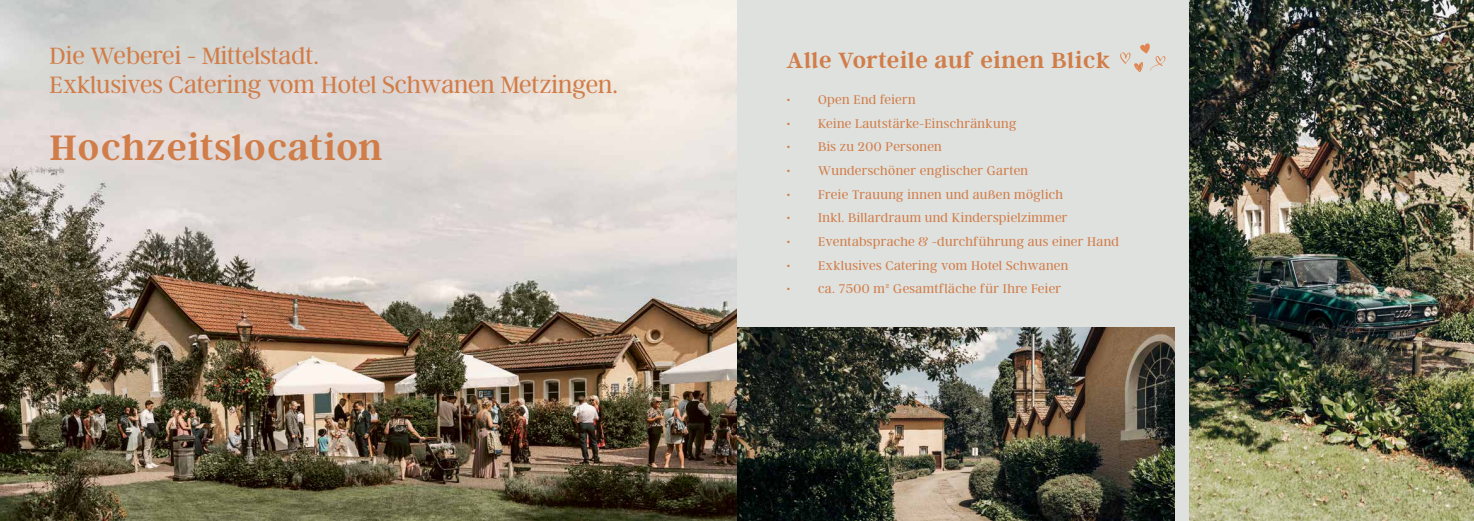
<style>
.page{position:relative;width:1474px;height:521px;background:#fff}
.page>*{position:absolute;margin:0;border:0;box-sizing:border-box;transform-origin:0 0}
.t1{font:600 39.38px "Argent CF";letter-spacing:.025em;color:#d17d49}
.t2{font:300 26.25px/28.9px "Argent CF";color:#d17d49}
.t3{font:600 24.5px "Argent CF";letter-spacing:.025em;color:#d17d49}
.t4{font:300 14px "Argent CF";letter-spacing:.025em;color:#d17d49}
</style>
<div class="page">
<div style="left:737px;top:0;width:736px;height:521px;background:#dfe1de"></div>
<img style="left:0;top:0;width:737px;height:521px">
<img style="left:737px;top:327px;width:437px;height:194px">
<img style="left:1189px;top:0;width:284px;height:521px">
<svg style="left:1120px;top:43px;width:45px;height:29px"></svg>
<h2 class="t2" style="left:50px;top:42px;width:569px">Die Weberei - Mittelstadt.<br>Exklusives Catering vom Hotel Schwanen Metzingen.</h2>
<h1 class="t1" style="left:50px;top:124px;width:334px">Hochzeitslocation</h1>
<h3 class="t3" style="left:786px;top:46px;width:325px">Alle Vorteile auf einen Blick</h3>
<p class="t4" style="left:786px;top:92px;width:131px">• Open End feiern</p>
<p class="t4" style="left:786px;top:115px;width:231px">• Keine Lautstärke-Einschränkung</p>
<p class="t4" style="left:786px;top:139px;width:157px">• Bis zu 200 Personen</p>
<p class="t4" style="left:786px;top:163px;width:243px">• Wunderschöner englischer Garten</p>
<p class="t4" style="left:786px;top:186px;width:278px">• Freie Trauung innen und außen möglich</p>
<p class="t4" style="left:786px;top:210px;width:282px">• Inkl. Billardraum und Kinderspielzimmer</p>
<p class="t4" style="left:786px;top:233px;width:334px">• Eventabsprache &amp; -durchführung aus einer Hand</p>
<p class="t4" style="left:786px;top:257px;width:283px">• Exklusives Catering vom Hotel Schwanen</p>
<p class="t4" style="left:786px;top:281px;width:276px">• ca. 7500 m² Gesamtfläche für Ihre Feier</p>
</div>
